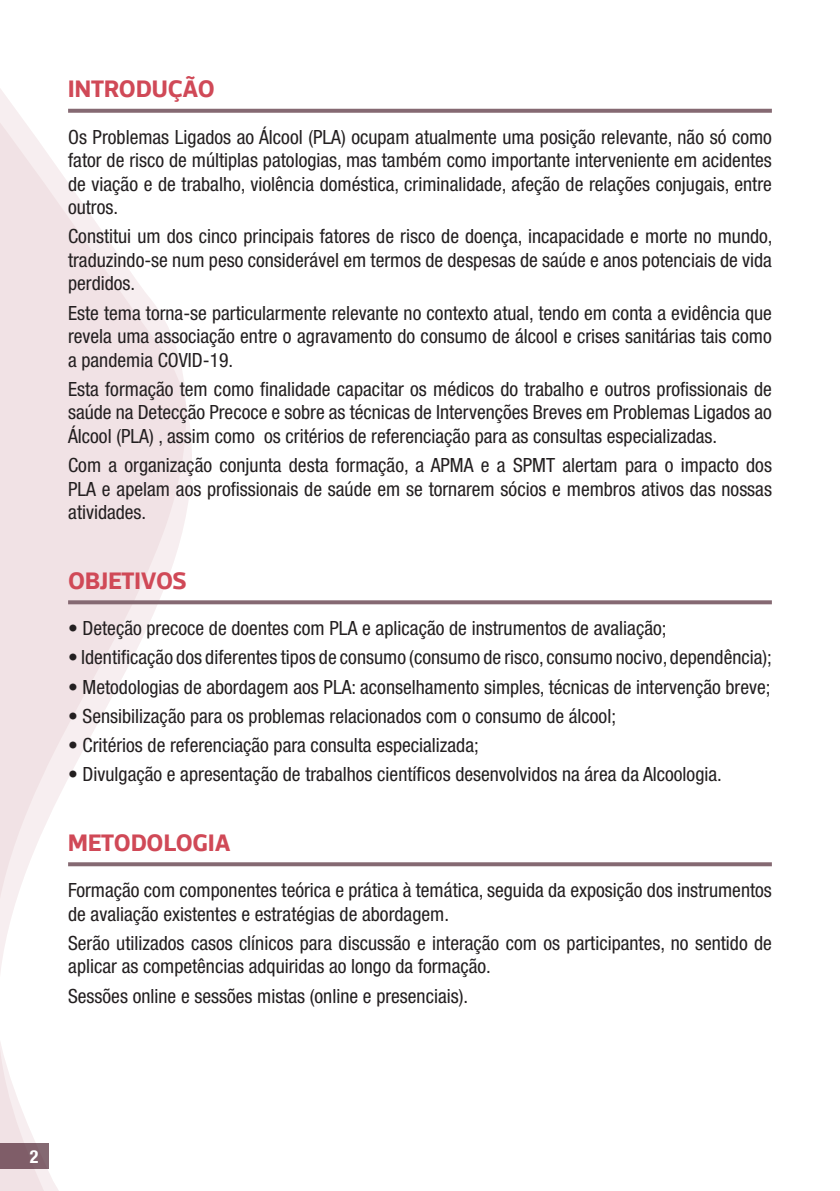
<style>
.page{position:relative;width:840px;height:1191px;background:#fff}
.page>*{position:absolute;margin:0;border:0;box-sizing:border-box;transform-origin:0 0}
.Título_do_trabalho{font:700 24px "Acto CTT";letter-spacing:-.01em;color:#d04957}
.Título_do_trabalho-2{font:condensed 19.6px/23.6px "Helvetica Neue LT Std";color:#231f20;text-align:justify}
.t1{font:700 condensed 18px "Helvetica Neue LT Std";color:#fff}
</style>
<div class="page">
<svg style="left:0;top:89px;width:192px;height:1102px"></svg>
<div style="left:0;top:1143px;width:49px;height:25px;background:#7f5d68"></div>
<svg style="left:68px;top:109px;width:703px;height:4px;background:#8c727a"></svg>
<svg style="left:68px;top:600px;width:703px;height:4px;background:#8e747d"></svg>
<svg style="left:68px;top:862px;width:703px;height:4px;background:#8d737b"></svg>
<p class="Título_do_trabalho" style="left:68px;top:75px;width:148px">INTRODUÇÃO</p>
<p class="Título_do_trabalho-2" style="left:68px;top:125px;width:705px">Os Problemas Ligados ao Álcool (PLA) ocupam atualmente uma posição relevante, não só como fator de risco de múltiplas patologias, mas também como importante interveniente em acidentes de viação e de trabalho, violência doméstica, criminalidade, afeção de relações conjugais, entre outros.</p>
<p class="Título_do_trabalho-2" style="left:68px;top:224px;width:705px">Constitui um dos cinco principais fatores de risco de doença, incapacidade e morte no mundo, traduzindo-se num peso considerável em termos de despesas de saúde e anos potenciais de vida perdidos.</p>
<p class="Título_do_trabalho-2" style="left:68px;top:301px;width:705px">Este tema torna-se particularmente relevante no contexto atual, tendo em conta a evidência que revela uma associação entre o agravamento do consumo de álcool e crises sanitárias tais como a pandemia COVID-19.</p>
<p class="Título_do_trabalho-2" style="left:68px;top:377px;width:704px">Esta formação tem como finalidade capacitar os médicos do trabalho e outros profissionais de saúde na Detecção Precoce e sobre as técnicas de Intervenções Breves em Problemas Ligados ao Álcool (PLA) , assim como os critérios de referenciação para as consultas especializadas.</p>
<p class="Título_do_trabalho-2" style="left:68px;top:453px;width:705px">Com a organização conjunta desta formação, a APMA e a SPMT alertam para o impacto dos PLA e apelam aos profissionais de saúde em se tornarem sócios e membros ativos das nossas atividades.</p>
<p class="Título_do_trabalho" style="left:68px;top:566px;width:120px">OBJETIVOS</p>
<p class="Título_do_trabalho-2" style="left:68px;top:616px;width:599px">• Deteção precoce de doentes com PLA e aplicação de instrumentos de avaliação;</p>
<p class="Título_do_trabalho-2" style="left:68px;top:645px;width:705px">• Identificação dos diferentes tipos de consumo (consumo de risco, consumo nocivo, dependência);</p>
<p class="Título_do_trabalho-2" style="left:68px;top:674px;width:703px">• Metodologias de abordagem aos PLA: aconselhamento simples, técnicas de intervenção breve;</p>
<p class="Título_do_trabalho-2" style="left:68px;top:704px;width:549px">• Sensibilização para os problemas relacionados com o consumo de álcool;</p>
<p class="Título_do_trabalho-2" style="left:68px;top:733px;width:412px">• Critérios de referenciação para consulta especializada;</p>
<p class="Título_do_trabalho-2" style="left:68px;top:762px;width:655px">• Divulgação e apresentação de trabalhos científicos desenvolvidos na área da Alcoologia.</p>
<p class="Título_do_trabalho" style="left:68px;top:828px;width:164px">METODOLOGIA</p>
<p class="Título_do_trabalho-2" style="left:68px;top:878px;width:704px">Formação com componentes teórica e prática à temática, seguida da exposição dos instrumentos de avaliação existentes e estratégias de abordagem.</p>
<p class="Título_do_trabalho-2" style="left:68px;top:931px;width:705px">Serão utilizados casos clínicos para discussão e interação com os participantes, no sentido de aplicar as competências adquiridas ao longo da formação.</p>
<p class="Título_do_trabalho-2" style="left:68px;top:983px;width:401px">Sessões online e sessões mistas (online e presenciais).</p>
<p class="t1" style="left:30px;top:1145px;width:10px">2</p>
</div>
